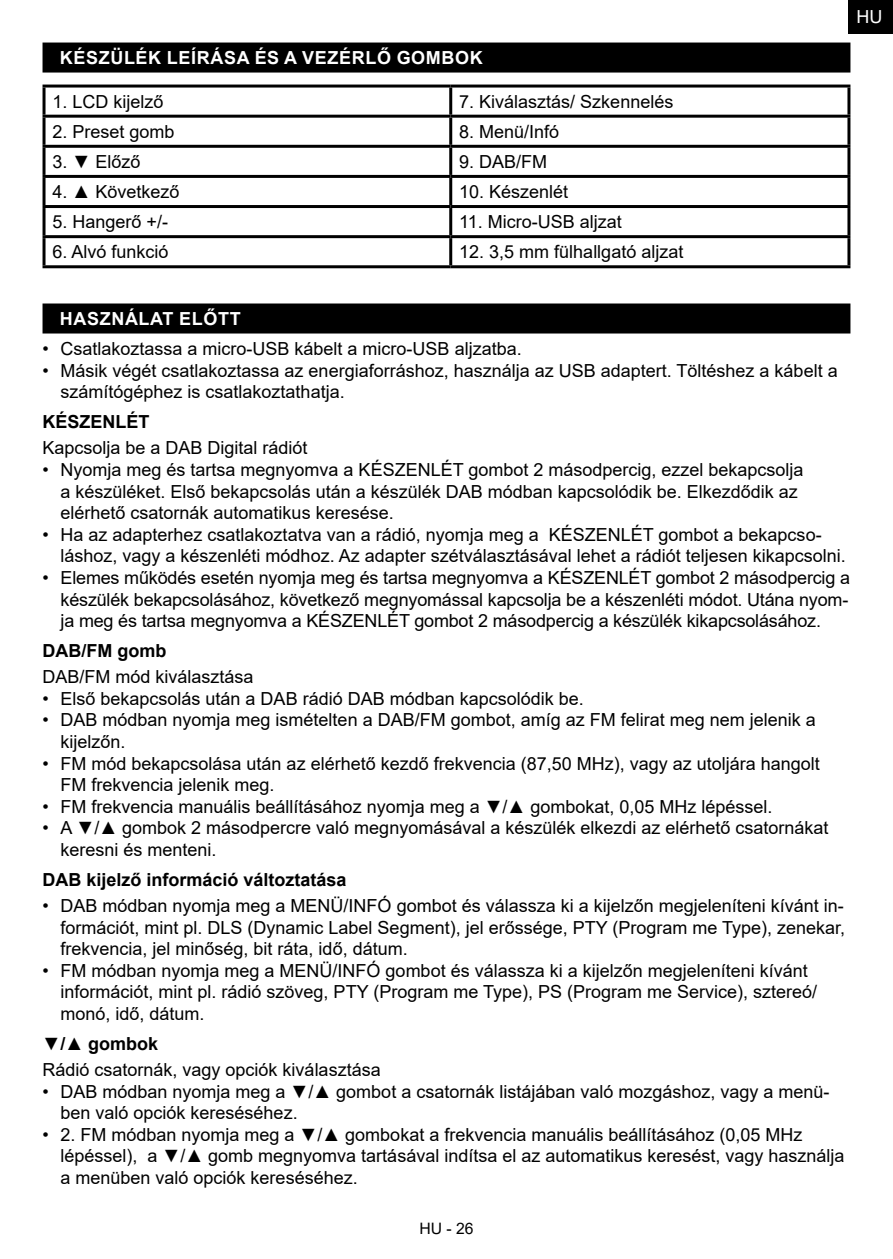
<style>
.page{position:relative;width:893px;height:1259px;background:#fff}
.page>*{position:absolute;margin:0;border:0;box-sizing:border-box;transform-origin:0 0}
.t1{font:18px/21.6px "Arial";color:#000}
.t2{font:700 18px "Arial";color:#000}
.t3{font:700 18px "Arial";letter-spacing:.035em;color:#fff}
.t4{font:18px "Arial";color:#fff}
.t5{font:15.6px "Arial";color:#000}
</style>
<div class="page">
<div style="left:848px;top:0;width:45px;height:34px;background:#000"></div>
<div style="left:43px;top:43px;width:807px;height:30px;background:#000"></div>
<div style="left:43px;top:303px;width:807px;height:30px;background:#000"></div>
<hr style="left:43px;top:85px;width:408px;height:3px;background:#000">
<hr style="left:43px;top:88px;width:3px;height:27px;background:#000">
<hr style="left:451px;top:85px;width:399px;height:3px;background:#000">
<hr style="left:449px;top:88px;width:3px;height:27px;background:#000">
<hr style="left:847px;top:88px;width:3px;height:27px;background:#000">
<hr style="left:43px;top:115px;width:408px;height:3px;background:#000">
<hr style="left:43px;top:118px;width:3px;height:27px;background:#000">
<hr style="left:451px;top:115px;width:399px;height:3px;background:#000">
<hr style="left:449px;top:118px;width:3px;height:27px;background:#000">
<hr style="left:847px;top:118px;width:3px;height:27px;background:#000">
<hr style="left:43px;top:145px;width:408px;height:3px;background:#000">
<hr style="left:43px;top:148px;width:3px;height:27px;background:#000">
<hr style="left:451px;top:145px;width:399px;height:3px;background:#000">
<hr style="left:449px;top:148px;width:3px;height:27px;background:#000">
<hr style="left:847px;top:148px;width:3px;height:27px;background:#000">
<hr style="left:43px;top:175px;width:408px;height:3px;background:#000">
<hr style="left:43px;top:178px;width:3px;height:27px;background:#000">
<hr style="left:451px;top:175px;width:399px;height:3px;background:#000">
<hr style="left:449px;top:178px;width:3px;height:27px;background:#000">
<hr style="left:847px;top:178px;width:3px;height:27px;background:#000">
<hr style="left:43px;top:205px;width:408px;height:3px;background:#000">
<hr style="left:43px;top:208px;width:3px;height:27px;background:#000">
<hr style="left:451px;top:205px;width:399px;height:3px;background:#000">
<hr style="left:449px;top:208px;width:3px;height:27px;background:#000">
<hr style="left:847px;top:208px;width:3px;height:27px;background:#000">
<hr style="left:43px;top:235px;width:408px;height:3px;background:#000">
<hr style="left:43px;top:238px;width:3px;height:27px;background:#000">
<hr style="left:451px;top:235px;width:399px;height:3px;background:#000">
<hr style="left:449px;top:238px;width:3px;height:27px;background:#000">
<hr style="left:847px;top:238px;width:3px;height:27px;background:#000">
<hr style="left:43px;top:265px;width:408px;height:3px;background:#000">
<hr style="left:451px;top:265px;width:399px;height:3px;background:#000">
<p class="t3" style="left:60px;top:45px;width:424px">KÉSZÜLÉK LEÍRÁSA ÉS A VEZÉRLŐ GOMBOK</p>
<p class="t1" style="left:53px;top:90px;width:113px">1. LCD kijelző</p>
<p class="t1" style="left:459px;top:90px;width:216px">7. Kiválasztás/ Szkennelés</p>
<p class="t1" style="left:53px;top:121px;width:124px">2. Preset gomb</p>
<p class="t1" style="left:459px;top:121px;width:102px">8. Menü/Infó</p>
<p class="t1" style="left:53px;top:151px;width:89px">3. ▼ Előző</p>
<p class="t1" style="left:459px;top:151px;width:90px">9. DAB/FM</p>
<p class="t1" style="left:53px;top:181px;width:128px">4. ▲ Következő</p>
<p class="t1" style="left:459px;top:181px;width:111px">10. Készenlét</p>
<p class="t1" style="left:53px;top:211px;width:117px">5. Hangerő +/-</p>
<p class="t1" style="left:459px;top:211px;width:164px">11. Micro-USB aljzat</p>
<p class="t1" style="left:53px;top:241px;width:118px">6. Alvó funkció</p>
<p class="t1" style="left:459px;top:241px;width:226px">12. 3,5 mm fülhallgató aljzat</p>
<p class="t4" style="left:856px;top:4px;width:27px">HU</p>
<p class="t3" style="left:60px;top:306px;width:182px">HASZNÁLAT ELŐTT</p>
<p class="t1" style="left:43px;top:338px;width:481px">• Csatlakoztassa a micro-USB kábelt a micro-USB aljzatba.</p>
<p class="t1" style="left:61px;top:359px;width:779px;text-indent:-18px">• Másik végét csatlakoztassa az energiaforráshoz, használja az USB adaptert. Töltéshez a kábelt a számítógéphez is csatlakoztathatja.</p>
<p class="t2" style="left:43px;top:409px;width:109px">KÉSZENLÉT</p>
<p class="t1" style="left:43px;top:437px;width:267px">Kapcsolja be a DAB Digital rádiót</p>
<p class="t1" style="left:61px;top:459px;width:744px;text-indent:-18px">• Nyomja meg és tartsa megnyomva a KÉSZENLÉT gombot 2 másodpercig, ezzel bekapcsolja a készüléket. Első bekapcsolás után a készülék DAB módban kapcsolódik be. Elkezdődik az elérhető csatornák automatikus keresése.</p>
<p class="t1" style="left:61px;top:523px;width:787px;text-indent:-18px">• Ha az adapterhez csatlakoztatva van a rádió, nyomja meg a KÉSZENLÉT gombot a bekapcso&shy;láshoz, vagy a készenléti módhoz. Az adapter szétválasztásával lehet a rádiót teljesen kikapcsolni.</p>
<p class="t1" style="left:61px;top:567px;width:791px;text-align:justify;text-indent:-18px">• Elemes működés esetén nyomja meg és tartsa megnyomva a KÉSZENLÉT gombot 2 másodpercig a készülék bekapcsolásához, következő megnyomással kapcsolja be a készenléti módot. Utána nyom&shy;ja meg és tartsa megnyomva a KÉSZENLÉT gombot 2 másodpercig a készülék kikapcsolásához.</p>
<p class="t2" style="left:43px;top:638px;width:125px">DAB/FM gomb</p>
<p class="t1" style="left:43px;top:666px;width:213px">DAB/FM mód kiválasztása</p>
<p class="t1" style="left:43px;top:687px;width:543px">• Első bekapcsolás után a DAB rádió DAB módban kapcsolódik be.</p>
<p class="t1" style="left:61px;top:709px;width:757px;text-indent:-18px">• DAB módban nyomja meg ismételten a DAB/FM gombot, amíg az FM felirat meg nem jelenik a kijelzőn.</p>
<p class="t1" style="left:61px;top:752px;width:761px;text-indent:-18px">• FM mód bekapcsolása után az elérhető kezdő frekvencia (87,50 MHz), vagy az utoljára hangolt<br>FM frekvencia jelenik meg.</p>
<p class="t1" style="left:43px;top:795px;width:731px">• FM frekvencia manuális beállításához nyomja meg a ▼/▲ gombokat, 0,05 MHz lépéssel.</p>
<p class="t1" style="left:61px;top:817px;width:769px;text-indent:-18px">• A ▼/▲ gombok 2 másodpercre való megnyomásával a készülék elkezdi az elérhető csatornákat keresni és menteni.</p>
<p class="t2" style="left:43px;top:867px;width:306px">DAB kijelző információ változtatása</p>
<p class="t1" style="left:61px;top:894px;width:786px;text-align:justify;text-indent:-18px">• DAB módban nyomja meg a MENÜ/INFÓ gombot és válassza ki a kijelzőn megjeleníteni kívánt in&shy;formációt, mint pl. DLS (Dynamic Label Segment), jel erőssége, PTY (Program me Type), zenekar, frekvencia, jel minőség, bit ráta, idő, dátum.</p>
<p class="t1" style="left:61px;top:959px;width:758px;text-indent:-18px">• FM módban nyomja meg a MENÜ/INFÓ gombot és válassza ki a kijelzőn megjeleníteni kívánt információt, mint pl. rádió szöveg, PTY (Program me Type), PS (Program me Service), sztereó/ monó, idő, dátum.</p>
<p class="t2" style="left:43px;top:1031px;width:117px">▼/▲ gombok</p>
<p class="t1" style="left:43px;top:1058px;width:340px">Rádió csatornák, vagy opciók kiválasztása</p>
<p class="t1" style="left:61px;top:1080px;width:771px;text-indent:-18px">• DAB módban nyomja meg a ▼/▲ gombot a csatornák listájában való mozgáshoz, vagy a menü&shy;ben való opciók kereséséhez.</p>
<p class="t1" style="left:61px;top:1123px;width:785px;text-indent:-18px">• 2. FM módban nyomja meg a ▼/▲ gombokat a frekvencia manuális beállításához (0,05 MHz lépéssel), a ▼/▲ gomb megnyomva tartásával indítsa el az automatikus keresést, vagy használja a menüben való opciók kereséséhez.</p>
<p class="t5" style="left:419px;top:1217px;width:56px">HU - 26</p>
</div>
